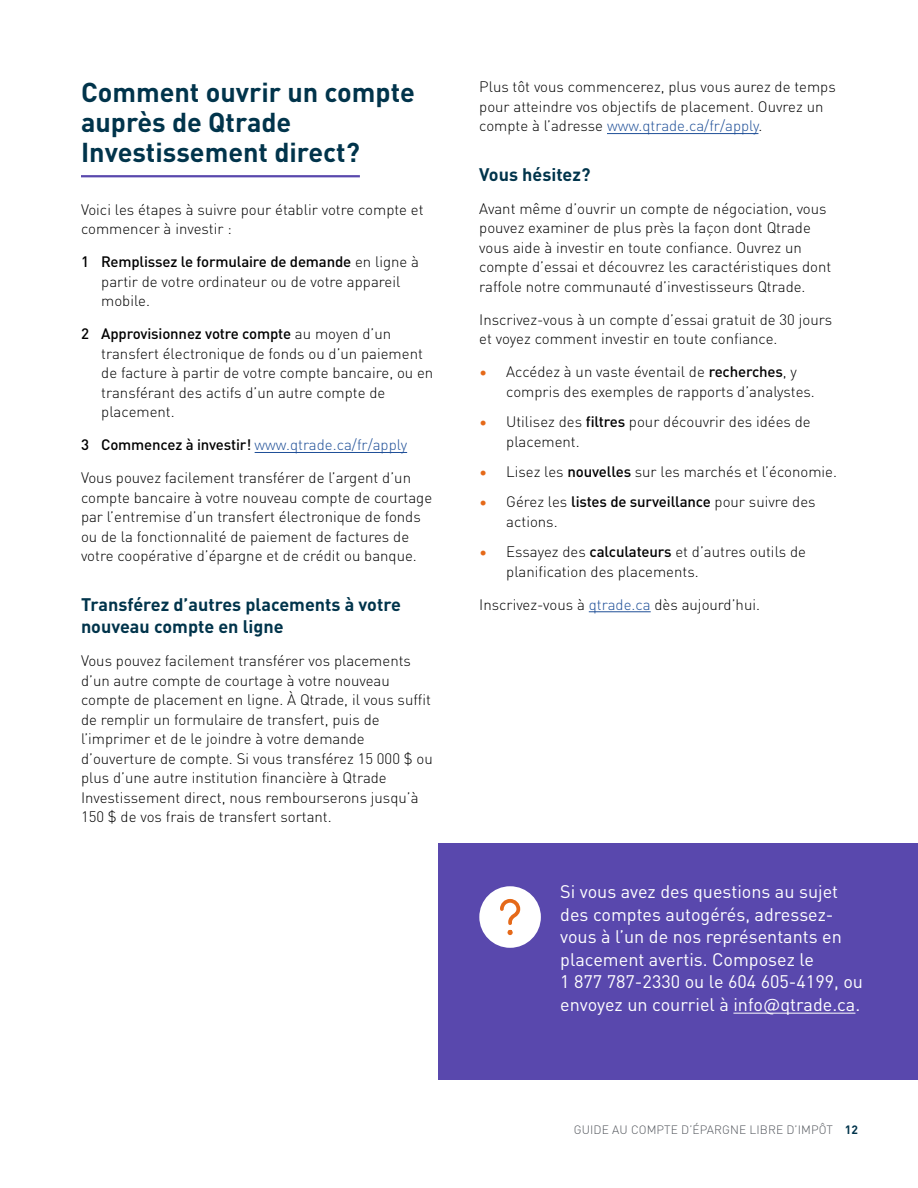
<style>
.page{position:relative;width:918px;height:1188px;background:#fff}
.page>*{position:absolute;margin:0;border:0;box-sizing:border-box;transform-origin:0 0}
.Header2_2col_rule{font:700 27px/30px "DIN Pro";color:#01344b}
.Body_text_1-col{font:18px/22.5px "DIN Pro";color:#fff}
.Header3_2col{font:700 18px/22.5px "DIN Pro";color:#01344b}
.Body_text_2col{font:300 15px/19.5px "DIN Pro";letter-spacing:-.005em;color:#000}
.Bullets_-_Mandarin{font:300 15px/19.5px "DIN Pro";color:#000}
.Bullets_-_numbers{font:300 15px/19.5px "DIN Pro";letter-spacing:-.01em;color:#000}
.Bullets_-_numbers-2{font:300 15px "DIN Pro";color:#205098}
.t1{font:300 12px "DIN Pro";letter-spacing:.01em;color:#55595f}
.s1{font-weight:500}
.s2{font-weight:500;color:#000}
.s3{color:#205098}
.s4{color:#e56919}
.s5{font-weight:700;color:#01344b}
</style>
<div class="page">
<hr style="left:81px;top:175px;width:279px;height:2px;background:#5948ad">
<hr style="left:255px;top:452px;width:152px;height:1px;background:#205098">
<hr style="left:607px;top:133px;width:151px;height:1px;background:#205098">
<hr style="left:589px;top:611px;width:62px;height:1px;background:#205098">
<div style="left:439px;top:844px;width:479px;height:236px;background:#5948ad"></div>
<hr style="left:733px;top:1013px;width:122px;height:1px;background:#fff">
<div style="left:479px;top:886px;width:62px;height:62px;background:#fff;border-radius:50%"></div>
<svg style="left:500px;top:899px;width:21px;height:37px"></svg>
<h2 class="Header2_2col_rule" style="left:81px;top:75px;width:335px">Comment ouvrir un compte auprès de Qtrade<br>Investissement direct?</h2>
<p class="Body_text_2col" style="left:81px;top:199px;width:344px">Voici les étapes à suivre pour établir votre compte et commencer à investir :</p>
<p class="Bullets_-_numbers" style="left:101px;top:251px;width:319px;text-indent:-20px"><span class="s1">1 Remplissez le formulaire de demande</span> en ligne à partir de votre ordinateur ou de votre appareil mobile.</p>
<p class="Bullets_-_numbers" style="left:101px;top:323px;width:334px;text-indent:-20px"><span class="s1">2 Approvisionnez votre compte</span> au moyen d’un transfert électronique de fonds ou d’un paiement de facture à partir de votre compte bancaire, ou en transférant des actifs d’un autre compte de placement.</p>
<p class="Bullets_-_numbers-2" style="left:81px;top:434px;width:328px"><span class="s2">3 Commencez à investir!</span> www.qtrade.ca/fr/apply</p>
<p class="Body_text_2col" style="left:81px;top:467px;width:353px">Vous pouvez facilement transférer de l’argent d’un compte bancaire à votre nouveau compte de courtage par l’entremise d’un transfert électronique de fonds ou de la fonctionnalité de paiement de factures de votre coopérative d’épargne et de crédit ou banque.</p>
<h3 class="Header3_2col" style="left:81px;top:592px;width:321px">Transférez d’autres placements à votre nouveau compte en ligne</h3>
<p class="Body_text_2col" style="left:81px;top:650px;width:353px">Vous pouvez facilement transférer vos placements d’un autre compte de courtage à votre nouveau compte de placement en ligne. À Qtrade, il vous suffit de remplir un formulaire de transfert, puis de l’imprimer et de le joindre à votre demande d’ouverture de compte. Si vous transférez 15 000 $ ou plus d’une autre institution financière à Qtrade<br>I nvestissement direct, nous rembourserons jusqu’à 150 $ de vos frais de transfert sortant.</p>
<p class="Body_text_2col" style="left:479px;top:76px;width:358px">Plus tôt vous commencerez, plus vous aurez de temps pour atteindre vos objectifs de placement. O uvrez un compte à l’adresse <span class="s3">www.qtrade.ca/fr/apply</span>.</p>
<h3 class="Header3_2col" style="left:479px;top:162px;width:113px">Vous hésitez?</h3>
<p class="Body_text_2col" style="left:479px;top:198px;width:354px">Avant même d’ouvrir un compte de négociation, vous pouvez examiner de plus près la façon dont Qtrade vous aide à investir en toute confiance. Ouvrez un compte d’essai et découvrez les caractéristiques dont raffole notre communauté d’investisseurs Qtrade.</p>
<p class="Body_text_2col" style="left:479px;top:309px;width:354px">I nscrivez-vous à un compte d’essai gratuit de 30 jours et voyez comment investir en toute confiance.</p>
<p class="Bullets_-_Mandarin" style="left:506px;top:361px;width:310px;text-indent:-27px"><span class="s4">•</span> Accédez à un vaste éventail de <span class="s1">recherches</span>, y compris des exemples de rapports d’analystes.</p>
<p class="Bullets_-_Mandarin" style="left:506px;top:411px;width:306px;text-indent:-27px"><span class="s4">•</span> Utilisez des <span class="s1">filtres</span> pour découvrir des idées de placement.</p>
<p class="Bullets_-_Mandarin" style="left:479px;top:461px;width:359px"><span class="s4">•</span> Lisez les <span class="s1">nouvelles</span> sur les marchés et l’économie.</p>
<p class="Bullets_-_Mandarin" style="left:506px;top:491px;width:311px;text-indent:-27px"><span class="s4">•</span> Gérez les <span class="s1">listes de surveillance</span> pour suivre des actions.</p>
<p class="Bullets_-_Mandarin" style="left:506px;top:541px;width:301px;text-indent:-27px"><span class="s4">•</span> Essayez des <span class="s1">calculateurs</span> et d’autres outils de planification des placements.</p>
<p class="Body_text_2col" style="left:479px;top:594px;width:282px">I nscrivez-vous à <span class="s3">qtrade.ca</span> dès aujourd’hui.</p>
<p class="Body_text_1-col" style="left:560px;top:879px;width:304px">Si vous avez des questions au sujet des comptes autogérés, adressez&shy;vous à l’un de nos représentants en placement avertis. Composez le<br>1 877 787-2330 ou le 604 605-4199, ou envoyez un courriel à info@qtrade.ca.</p>
<p class="t1" style="left:574px;top:1121px;width:286px">Guide au compte d’épargne libre d’impôt <span class="s5">12</span></p>
</div>
